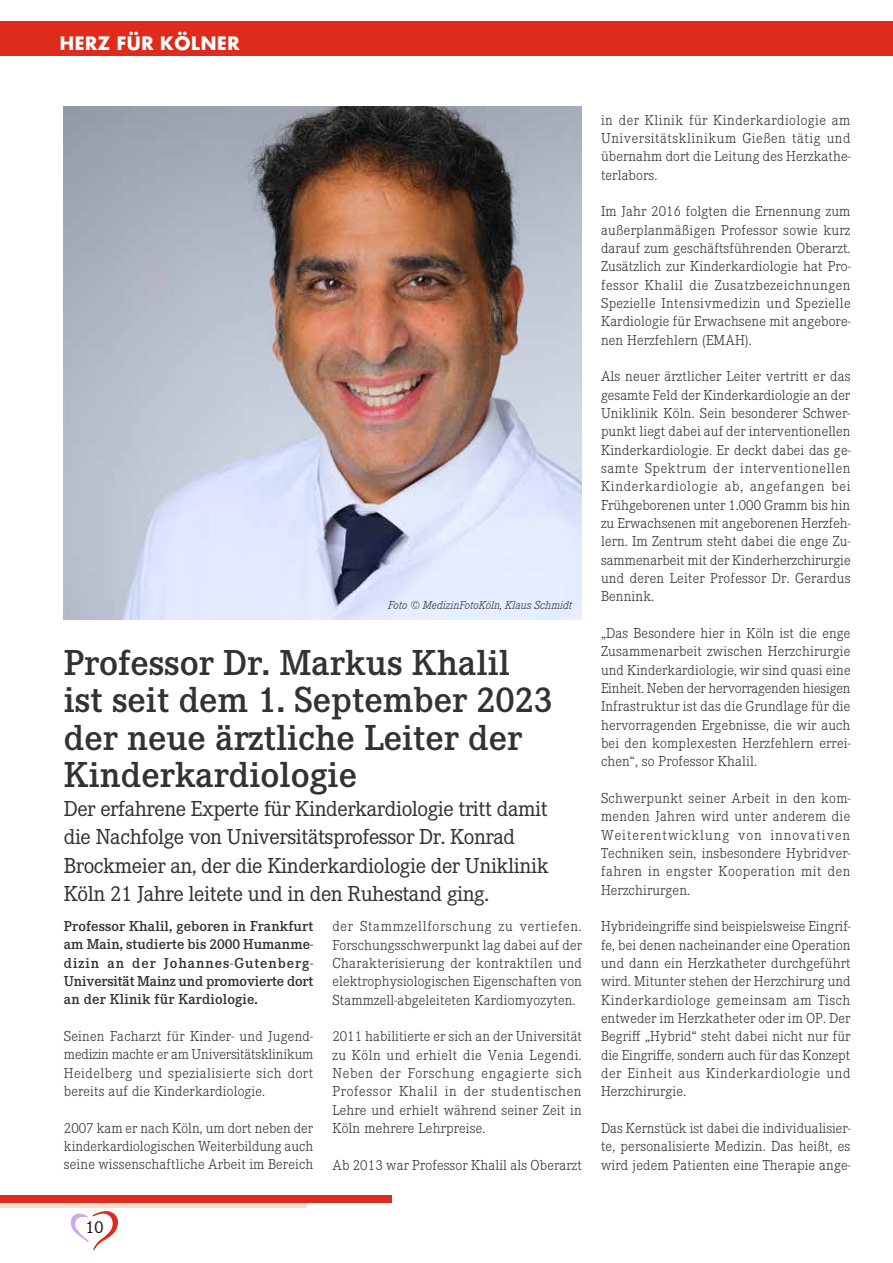
<style>
.page{position:relative;width:893px;height:1263px;background:#fff}
.page>*{position:absolute;margin:0;border:0;box-sizing:border-box;transform-origin:0 0}
.t1{font:600 37.5px/37.5px "Corporate E";color:#323232}
.t2{font:22.5px/28.5px "Corporate E";letter-spacing:-.02em;color:#323232}
.t3{font:700 18px "Futura";color:#fff}
.t4{font:18px "Corporate E";color:#151616}
.t5{font:300 15px/18.3px "Corporate E";letter-spacing:.01em;color:#323232;text-align:justify}
.t6{font:600 15px/18.3px "Corporate E";color:#323232;text-align:justify}
.t7{font:italic 300 12px "Corporate E";color:#323232}
</style>
<div class="page">
<svg style="left:71px;top:1211px;width:47px;height:38px"></svg>
<svg style="left:0;top:1202px;width:306px;height:6px;background:#f9bfae"></svg>
<div style="left:0;top:1195px;width:391px;height:7px;background:#dd2b1c"></div>
<div style="left:0;top:21px;width:893px;height:34px;background:#dd2b1c"></div>
<img style="left:64px;top:106px;width:518px;height:514px">
<p class="t3" style="left:60px;top:30px;width:182px">HERZ FÜR KÖLNER</p>
<p class="t7" style="left:388px;top:598px;width:186px">Foto © MedizinFotoKöln, Klaus Schmidt</p>
<h1 class="t1" style="left:64px;top:642px;width:491px">Professor Dr. Markus Khalil ist seit dem 1. September 2023 der neue ärztliche Leiter der<br>Kinderkardiologie</h1>
<h2 class="t2" style="left:64px;top:793px;width:486px">Der erfahrene Experte für Kinderkardiologie tritt damit die Nachfolge von Universitätsprofessor Dr. Konrad Brockmeier an, der die Kinderkardiologie der Uniklinik Köln 21 Jahre leitete und in den Ruhestand ging.</h2>
<p class="t6" style="left:64px;top:916px;width:251px">Professor Khalil, geboren in Frankfurt am Main, studierte bis 2000 Humanme&shy;dizin an der Johannes-Gutenberg-Universität Mainz und promovierte dort an der Klinik für Kardiologie.</p>
<p class="t5" style="left:64px;top:1027px;width:251px">Seinen Facharzt für Kinder- und Jugend&shy;medizin machte er am Universitätsklinikum Heidelberg und spezialisierte sich dort bereits auf die Kinderkardiologie.</p>
<p class="t5" style="left:64px;top:1118px;width:251px">2007 kam er nach Köln, um dort neben der kinderkardiologischen Weiterbildung auch seine wissenschaftliche Arbeit im Bereich</p>
<p class="t5" style="left:332px;top:917px;width:251px">der Stammzellforschung zu vertiefen.<br>Forschungsschwerpunkt lag dabei auf der Charakterisierung der kontraktilen und elektrophysiologischen Eigenschaften von Stammzell-abgeleiteten Kardiomyozyten.</p>
<p class="t5" style="left:332px;top:1027px;width:251px">2011 habilitierte er sich an der Universität zu Köln und erhielt die Venia Legendi.<br>Neben der Forschung engagierte sich Professor Khalil in der studentischen Lehre und erhielt während seiner Zeit in Köln mehrere Lehrpreise.</p>
<p class="t5" style="left:332px;top:1155px;width:251px">Ab 2013 war Professor Khalil als Oberarzt</p>
<p class="t5" style="left:601px;top:110px;width:251px">in der Klinik für Kinderkardiologie am Universitätsklinikum Gießen tätig und übernahm dort die Leitung des Herzkathe&shy;terlabors.</p>
<p class="t5" style="left:601px;top:202px;width:251px">Im Jahr 2016 folgten die Ernennung zum außerplanmäßigen Professor sowie kurz darauf zum geschäftsführenden Oberarzt.<br>Zusätzlich zur Kinderkardiologie hat Pro&shy;fessor Khalil die Zusatzbezeichnungen Spezielle Intensivmedizin und Spezielle Kardiologie für Erwachsene mit angebore&shy;nen Herzfehlern (EMAH).</p>
<p class="t5" style="left:601px;top:367px;width:251px">Als neuer ärztlicher Leiter vertritt er das gesamte Feld der Kinderkardiologie an der Uniklinik Köln. Sein besonderer Schwer&shy;punkt liegt dabei auf der interventionellen Kinderkardiologie. Er deckt dabei das ge&shy;samte Spektrum der interventionellen Kinderkardiologie ab, angefangen bei Frühgeborenen unter 1.000 Gramm bis hin zu Erwachsenen mit angeborenen Herzfeh&shy;lern. Im Zentrum steht dabei die enge Zu&shy;sammenarbeit mit der Kinderherzchirurgie und deren Leiter Professor Dr. Gerardus Bennink.</p>
<p class="t5" style="left:601px;top:624px;width:251px">„Das Besondere hier in Köln ist die enge Zusammenarbeit zwischen Herzchirurgie und Kinderkardiologie, wir sind quasi eine Einheit. Neben der hervorragenden hiesigen Infrastruktur ist das die Grundlage für die hervorragenden Ergebnisse, die wir auch bei den komplexesten Herzfehlern errei&shy;chen“, so Professor Khalil.</p>
<p class="t5" style="left:601px;top:789px;width:251px">Schwerpunkt seiner Arbeit in den kom&shy;menden Jahren wird unter anderem die Weiterentwicklung von innovativen Techniken sein, insbesondere Hybridver&shy;fahren in engster Kooperation mit den Herzchirurgen.</p>
<p class="t5" style="left:601px;top:917px;width:251px">Hybrideingriffe sind beispielsweise Eingrif&shy;fe, bei denen nacheinander eine Operation und dann ein Herzkatheter durchgeführt wird. Mitunter stehen der Herzchirurg und Kinderkardiologe gemeinsam am Tisch entweder im Herzkatheter oder im OP. Der Begriff „Hybrid“ steht dabei nicht nur für die Eingriffe, sondern auch für das Konzept der Einheit aus Kinderkardiologie und Herzchirurgie.</p>
<p class="t5" style="left:601px;top:1118px;width:251px">Das Kernstück ist dabei die individualisier&shy;te, personalisierte Medizin. Das heißt, es wird jedem Patienten eine Therapie ange-</p>
<p class="t4" style="left:86px;top:1216px;width:20px">10</p>
</div>
